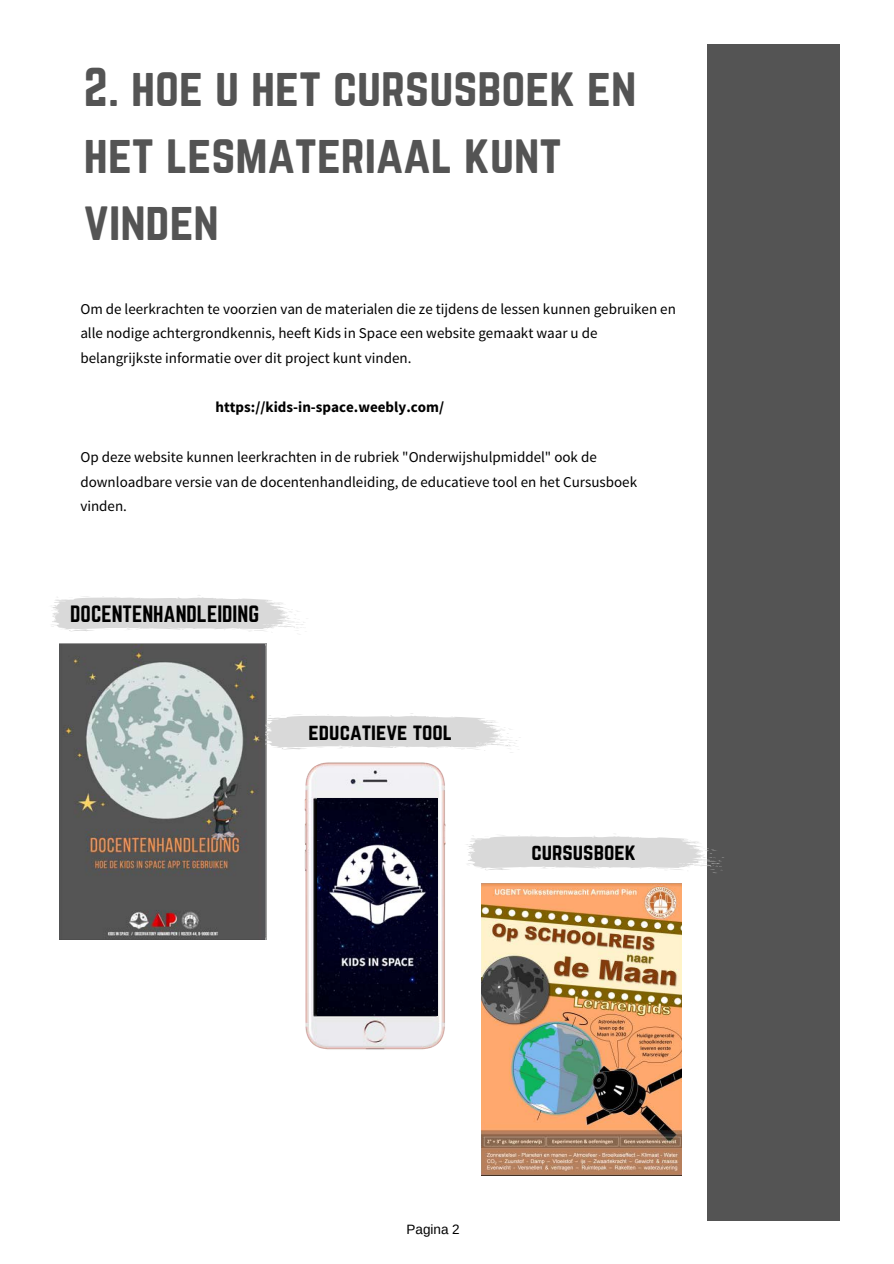
<style>
.page{position:relative;width:894px;height:1264px;background:#fff}
.page>*{position:absolute;margin:0;border:0;box-sizing:border-box;transform-origin:0 0}
.t1{font:48px/66.9px "Norwester";color:#545454}
.t2{font:20.7px "Norwester";color:#000}
.t3{font:15px/24.8px "Source Sans Pro";color:#000}
.t4{font:700 15px "Source Sans Pro";color:#000}
.t5{font:13.5px "Arimo";color:#000}
</style>
<div class="page">
<div style="left:707px;top:45px;width:132px;height:1175px;background:#545454"></div>
<svg style="left:52px;top:595px;width:253px;height:37px"></svg>
<img style="left:481px;top:883px;width:200px;height:291px">
<img style="left:304px;top:762px;width:142px;height:288px">
<img style="left:317px;top:798px;width:120px;height:217px">
<svg style="left:265px;top:713px;width:255px;height:39px"></svg>
<svg style="left:466px;top:833px;width:258px;height:40px"></svg>
<img style="left:60px;top:645px;width:205px;height:294px">
<h1 class="t1" style="left:84px;top:56px;width:553px">2. hoe u het cursusboek en het lesmateriaal kunt vinden</h1>
<p class="t3" style="left:80px;top:296px;width:597px">Om de leerkrachten te voorzien van de materialen die ze tijdens de lessen kunnen gebruiken en alle nodige achtergrondkennis, heeft Kids in Space een website gemaakt waar u de belangrijkste informatie over dit project kunt vinden.</p>
<p class="t4" style="left:215px;top:398px;width:230px">https://kids-in-space.weebly.com/</p>
<p class="t3" style="left:80px;top:444px;width:558px">Op deze website kunnen leerkrachten in de rubriek "Onderwijshulpmiddel" ook de downloadbare versie van de docentenhandleiding, de educatieve tool en het Cursusboek vinden.</p>
<h2 class="t2" style="left:70px;top:603px;width:190px">DOCENTENHANDLEIDING</h2>
<h2 class="t2" style="left:308px;top:721px;width:145px">educatieve tool</h2>
<h2 class="t2" style="left:531px;top:842px;width:106px">cursusboek</h2>
<p class="t5" style="left:406px;top:1221px;width:55px">Pagina 2</p>
</div>
